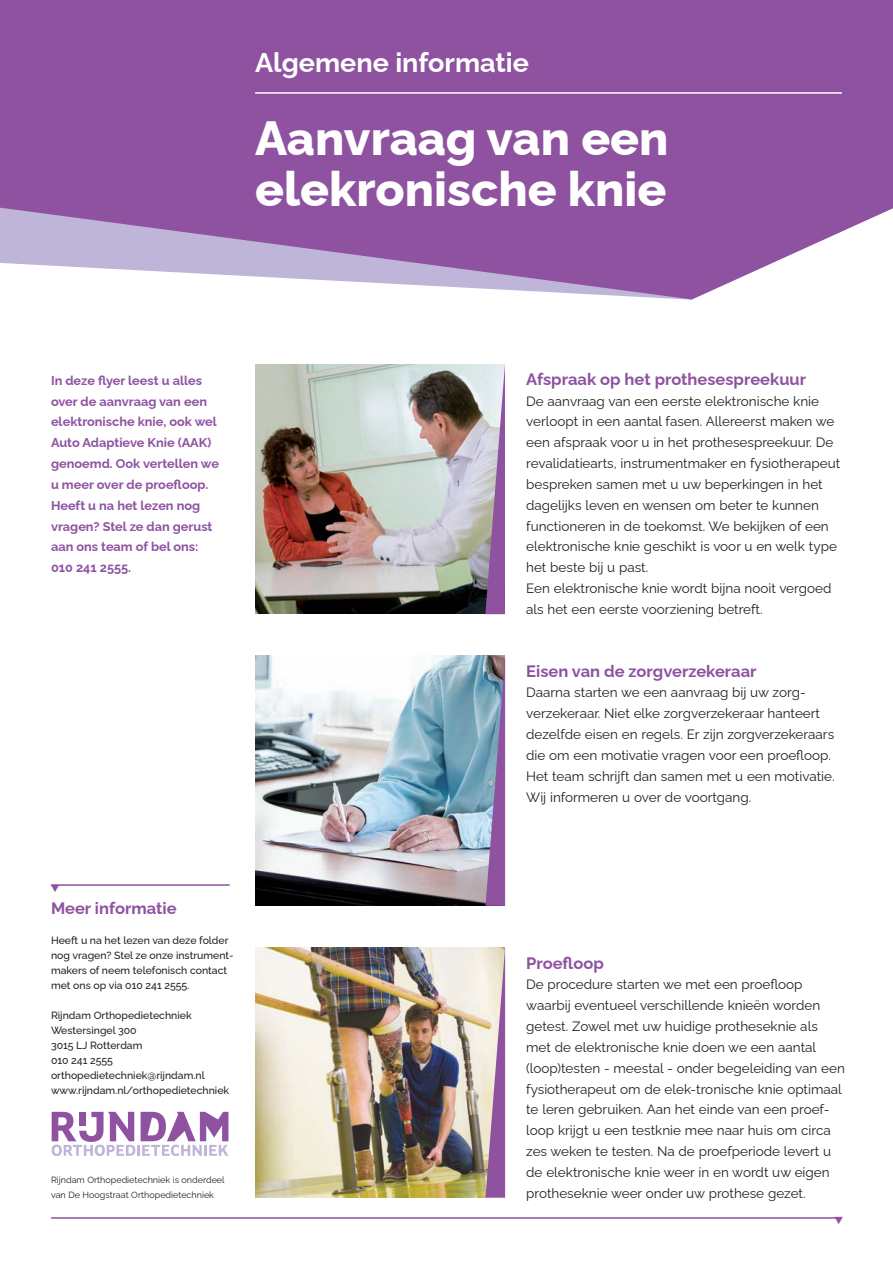
<style>
.page{position:relative;width:893px;height:1263px;background:#fff}
.page>*{position:absolute;margin:0;border:0;box-sizing:border-box;transform-origin:0 0}
.t1{font:800 48px/51px "Raleway";color:#fff}
.t2{font:700 27px "Raleway";color:#fff}
.t3{font:700 16.5px "Raleway";color:#8e52a1}
.t4{font:13.5px/20.9px "Raleway";color:#231f20}
.t5{font:700 12.75px/20.9px "Raleway";color:#8e52a1}
.t6{font:500 10.5px/15px "Raleway";color:#231f20}
.t7{font:9px/15px "Raleway";color:#231f20}
</style>
<div class="page">
<hr style="left:51px;top:1217px;width:791px;height:2px;background:#8e52a1">
<img style="left:255px;top:364px;width:230px;height:250px">
<img style="left:255px;top:656px;width:230px;height:250px">
<img style="left:255px;top:948px;width:250px;height:250px">
<svg style="left:0;top:0;width:893px;height:299px;background:#9a67ac"></svg>
<hr style="left:255px;top:92px;width:587px;height:2px;background:#fff">
<svg style="left:485px;top:364px;width:20px;height:250px;background:#ae92b9"></svg>
<img style="left:485px;top:656px;width:20px;height:250px">
<svg style="left:485px;top:948px;width:20px;height:249px;background:#c09fba"></svg>
<svg style="left:52px;top:1112px;width:176px;height:44px"></svg>
<hr style="left:51px;top:884px;width:179px;height:2px;background:#8e52a1">
<svg style="left:835px;top:1217px;width:7px;height:2px"></svg>
<h2 class="t2" style="left:255px;top:46px;width:275px">Algemene informatie</h2>
<h1 class="t1" style="left:255px;top:113px;width:415px">Aanvraag van een elekronische knie</h1>
<p class="t5" style="left:51px;top:370px;width:170px">In deze flyer leest u alles over de aanvraag van een elektronische knie, ook wel<br>Auto Adaptieve Knie (AAK) genoemd. Ook vertellen we u meer over de proefloop.<br>Heeft u na het lezen nog vragen? Stel ze dan gerust aan ons team of bel ons:<br>010 241 2555.</p>
<p class="t3" style="left:51px;top:898px;width:127px">Meer informatie</p>
<p class="t6" style="left:51px;top:932px;width:184px">Heeft u na het lezen van deze folder nog vragen? Stel ze onze instrument&shy;makers of neem telefonisch contact met ons op via 010 241 2555.</p>
<p class="t6" style="left:51px;top:1007px;width:180px">Rijndam Orthopedietechniek<br>Westersingel 300<br>3015 LJ Rotterdam<br>010 241 2555 orthopedietechniek@rijndam.nl www.rijndam.nl/orthopedietechniek</p>
<p class="t7" style="left:51px;top:1172px;width:175px">Rijndam Orthopedietechniek is onderdeel van De Hoogstraat Orthopedietechniek</p>
<p class="t3" style="left:526px;top:369px;width:281px">Afspraak op het prothesespreekuur</p>
<p class="t4" style="left:526px;top:390px;width:315px">De aanvraag van een eerste elektronische knie verloopt in een aantal fasen. Allereerst maken we een afspraak voor u in het prothesespreekuur. De revalidatiearts, instrumentmaker en fysiotherapeut bespreken samen met u uw beperkingen in het dagelijks leven en wensen om beter te kunnen functioneren in de toekomst. We bekijken of een elektronische knie geschikt is voor u en welk type het beste bij u past.<br>Een elektronische knie wordt bijna nooit vergoed als het een eerste voorziening betreft.</p>
<p class="t3" style="left:526px;top:661px;width:232px">Eisen van de zorgverzekeraar</p>
<p class="t4" style="left:526px;top:682px;width:310px">Daarna starten we een aanvraag bij uw zorg&shy;verzekeraar. Niet elke zorgverzekeraar hanteert dezelfde eisen en regels. Er zijn zorgverzekeraars die om een motivatie vragen voor een proefloop.<br>Het team schrijft dan samen met u een motivatie.<br>Wij informeren u over de voortgang.</p>
<p class="t3" style="left:526px;top:953px;width:79px">Proefloop</p>
<p class="t4" style="left:526px;top:974px;width:320px">De procedure starten we met een proefloop waarbij eventueel verschillende knieën worden getest. Zowel met uw huidige protheseknie als met de elektronische knie doen we een aantal (loop)testen - meestal - onder begeleiding van een fysiotherapeut om de elek-tronische knie optimaal te leren gebruiken. Aan het einde van een proef&shy;loop krijgt u een testknie mee naar huis om circa zes weken te testen. Na de proefperiode levert u de elektronische knie weer in en wordt uw eigen protheseknie weer onder uw prothese gezet.</p>
</div>
